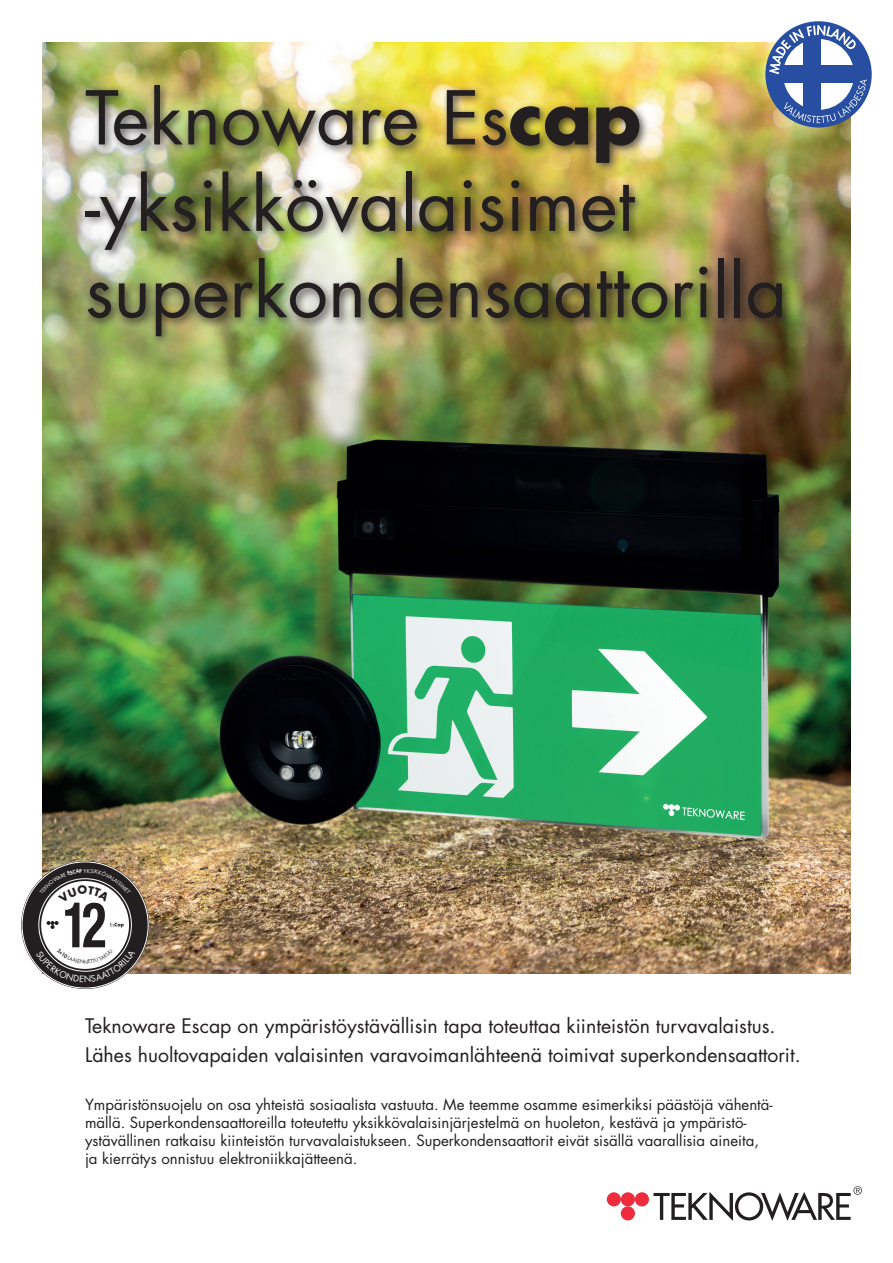
<style>
.page{position:relative;width:893px;height:1263px;background:#fff}
.page>*{position:absolute;margin:0;border:0;box-sizing:border-box;transform-origin:0 0}
.t1{font:72px/86.4px "Futura Std";color:#231f20}
.t2{font:19.5px/29.7px "Futura Std";color:#231f20}
.t3{font:15px/18px "Futura Std";color:#231f20}
.s1{font-weight:700}
</style>
<div class="page">
<div style="left:607px;top:1192px;width:14px;height:14px;background:#ee2c3b;border-radius:50%"></div>
<div style="left:621px;top:1192px;width:14px;height:14px;background:#ee2c3b;border-radius:50%"></div>
<div style="left:635px;top:1192px;width:14px;height:14px;background:#ee2c3b;border-radius:50%"></div>
<div style="left:621px;top:1206px;width:14px;height:14px;background:#ee2c3b;border-radius:50%"></div>
<svg style="left:653px;top:1186px;width:209px;height:34px"></svg>
<img style="left:43px;top:43px;width:807px;height:931px">
<div style="left:765px;top:21px;width:107px;height:107px;background:#274ea1;border-radius:50%"></div>
<svg style="left:769px;top:25px;width:87px;height:49px"></svg>
<svg style="left:793px;top:80px;width:74px;height:43px"></svg>
<div style="left:80px;top:80px;width:713px;height:267px;background:#231f20;opacity:.75"></div>
<svg style="left:22px;top:861px;width:127px;height:127px;fill:#231f20"></svg>
<svg style="left:36px;top:869px;width:99px;height:113px"></svg>
<h1 class="t1" style="left:85px;top:75px;width:703px">Teknoware Es<span class="s1">cap </span>-yksikkövalaisimet superkondensaattorilla</h1>
<h2 class="t2" style="left:85px;top:1011px;width:717px">Teknoware Escap on ympäristöystävällisin tapa toteuttaa kiinteistön turvavalaistus.<br>Lähes huoltovapaiden valaisinten varavoimanlähteenä toimivat superkondensaattorit.</h2>
<p class="t3" style="left:85px;top:1096px;width:689px">Ympäristönsuojelu on osa yhteistä sosiaalista vastuuta. Me teemme osamme esimerkiksi päästöjä vähentä&shy;mällä. Superkondensaattoreilla toteutettu yksikkövalaisinjärjestelmä on huoleton, kestävä ja ympäristö&shy;ystävällinen ratkaisu kiinteistön turvavalaistukseen. Superkondensaattorit eivät sisällä vaarallisia aineita, ja kierrätys onnistuu elektroniikkajätteenä.</p>
</div>
